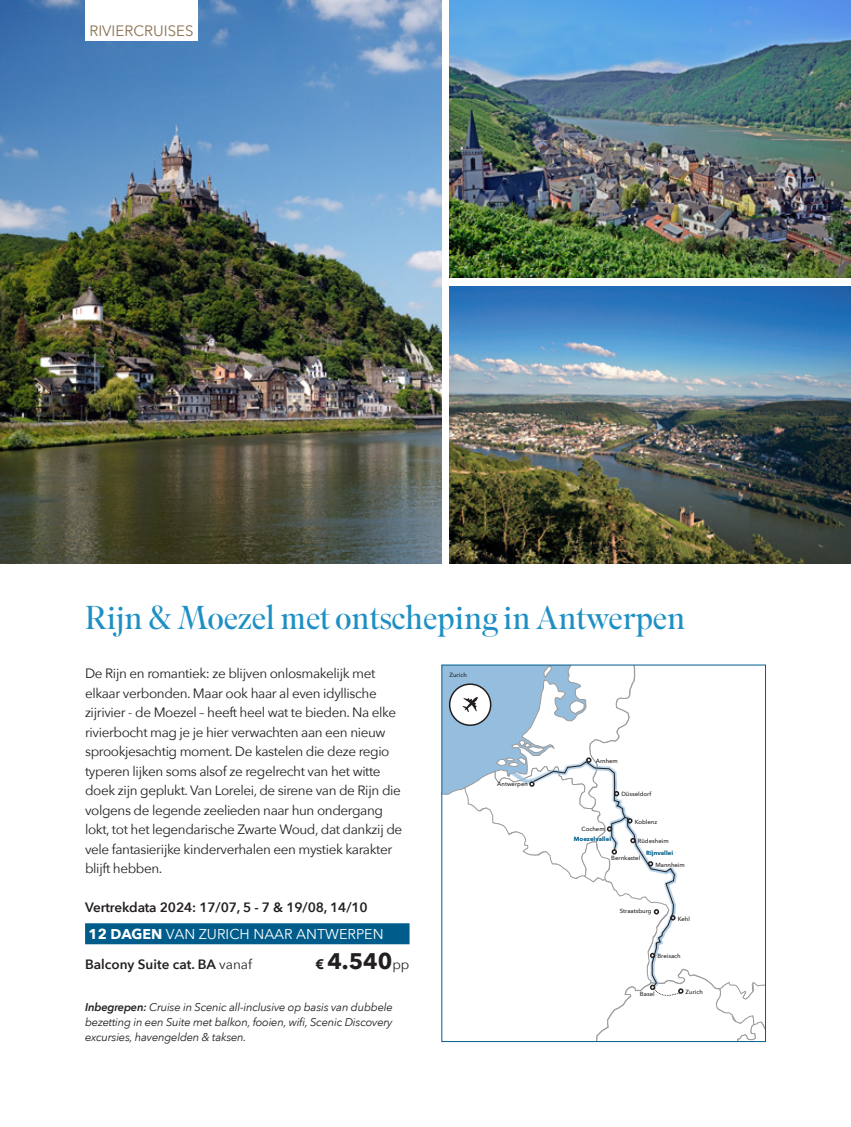
<style>
.page{position:relative;width:851px;height:1127px;background:#fff}
.page>*{position:absolute;margin:0;border:0;box-sizing:border-box;transform-origin:0 0}
.t1{font:300 33px "Superior Title";letter-spacing:-.015em;color:#1d8fc4}
.t2{font:700 22.5px "Avenir Next";color:#231f20}
.t3{font:15px "Avenir Next";color:#89704e}
.t4{font:14.25px "Avenir Next";color:#fff}
.t5{font:13.5px/19.5px "Avenir Next";letter-spacing:-.03em;color:#231f20}
.t6{font:600 13.5px "Avenir Next";letter-spacing:-.01em;color:#231f20}
.t7{font:italic 11.25px/15px "Avenir Next";letter-spacing:-.02em;color:#231f20;text-align:justify}
.t8{font:500 6px "Avenir Next";color:#231f20}
.t9{font:700 6px "Avenir Next";color:#005d8b}
.s1{font-weight:700}
.s2{font-weight:400}
.s3{font-size:13.5px}
.s4{font-weight:400;font-size:13.5px}
.s5{font-weight:600}
</style>
<div class="page">
<img style="left:450px;top:286px;width:400px;height:277px">
<img style="left:450px;top:0;width:400px;height:277px">
<img style="left:0;top:0;width:441px;height:563px">
<div style="left:85px;top:923px;width:324px;height:21px;background:#005d8b"></div>
<div style="left:85px;top:21px;width:113px;height:20px;background:#fff"></div>
<div style="left:85px;top:0;width:113px;height:22px;background:#fff"></div>
<svg style="left:448px;top:665px;width:317px;height:376px"></svg>
<p class="t3" style="left:89px;top:18px;width:106px">RIVIERCRUISES</p>
<p class="t1" style="left:85px;top:598px;width:602px">Rijn &amp; Moezel met ontscheping in Antwerpen</p>
<p class="t5" style="left:85px;top:663px;width:318px">De Rijn en romantiek: ze blijven onlosmakelijk met elkaar verbonden. Maar ook haar al even idyllische zijrivier - de Moezel – heeft heel wat te bieden. Na elke rivierbocht mag je je hier verwachten aan een nieuw sprookjesachtig moment. De kastelen die deze regio typeren lijken soms alsof ze regelrecht van het witte doek zijn geplukt. Van Lorelei, de sirene van de Rijn die volgens de legende zeelieden naar hun ondergang lokt, tot het legendarische Zwarte Woud, dat dankzij de vele fantasierijke kinderverhalen een mystiek karakter blijft hebben.</p>
<p class="t6" style="left:85px;top:896px;width:284px">Vertrekdata 2024: 17/07, 5 - 7 &amp; 19/08, 14/10</p>
<p class="t4" style="left:89px;top:922px;width:296px"><span class="s1">12 DAGEN</span> VAN ZURICH NAAR ANTWERPEN</p>
<p class="t6" style="left:85px;top:953px;width:168px">Balcony Suite cat. BA <span class="s2">vanaf</span></p>
<p class="t2" style="left:315px;top:942px;width:96px"><span class="s3">€</span> 4.540<span class="s4">pp</span></p>
<p class="t7" style="left:85px;top:999px;width:309px"><span class="s5">Inbegrepen:</span> Cruise in Scenic all-inclusive op basis van dubbele bezetting in een Suite met balkon, fooien, wifi, Scenic Discovery excursies, havengelden &amp; taksen.</p>
<p class="t8" style="left:449px;top:670px;width:19px">Zurich</p>
<p class="t8" style="left:595px;top:755px;width:24px">Arnhem</p>
<p class="t8" style="left:497px;top:778px;width:32px">Antwerpen</p>
<p class="t8" style="left:621px;top:789px;width:31px">Düsseldorf</p>
<p class="t8" style="left:634px;top:816px;width:24px">Koblenz</p>
<p class="t8" style="left:581px;top:823px;width:25px">Cochem</p>
<p class="t9" style="left:573px;top:833px;width:39px">Moezelvallei</p>
<p class="t8" style="left:637px;top:836px;width:32px">Rüdesheim</p>
<p class="t9" style="left:646px;top:847px;width:28px">Rijnvallei</p>
<p class="t8" style="left:611px;top:853px;width:30px">Bernkastel</p>
<p class="t8" style="left:655px;top:859px;width:31px">Mannheim</p>
<p class="t8" style="left:619px;top:906px;width:33px">Straatsburg</p>
<p class="t8" style="left:677px;top:913px;width:14px">Kehl</p>
<p class="t8" style="left:657px;top:951px;width:25px">Breisach</p>
<p class="t8" style="left:685px;top:986px;width:19px">Zurich</p>
<p class="t8" style="left:640px;top:989px;width:16px">Basel</p>
</div>
